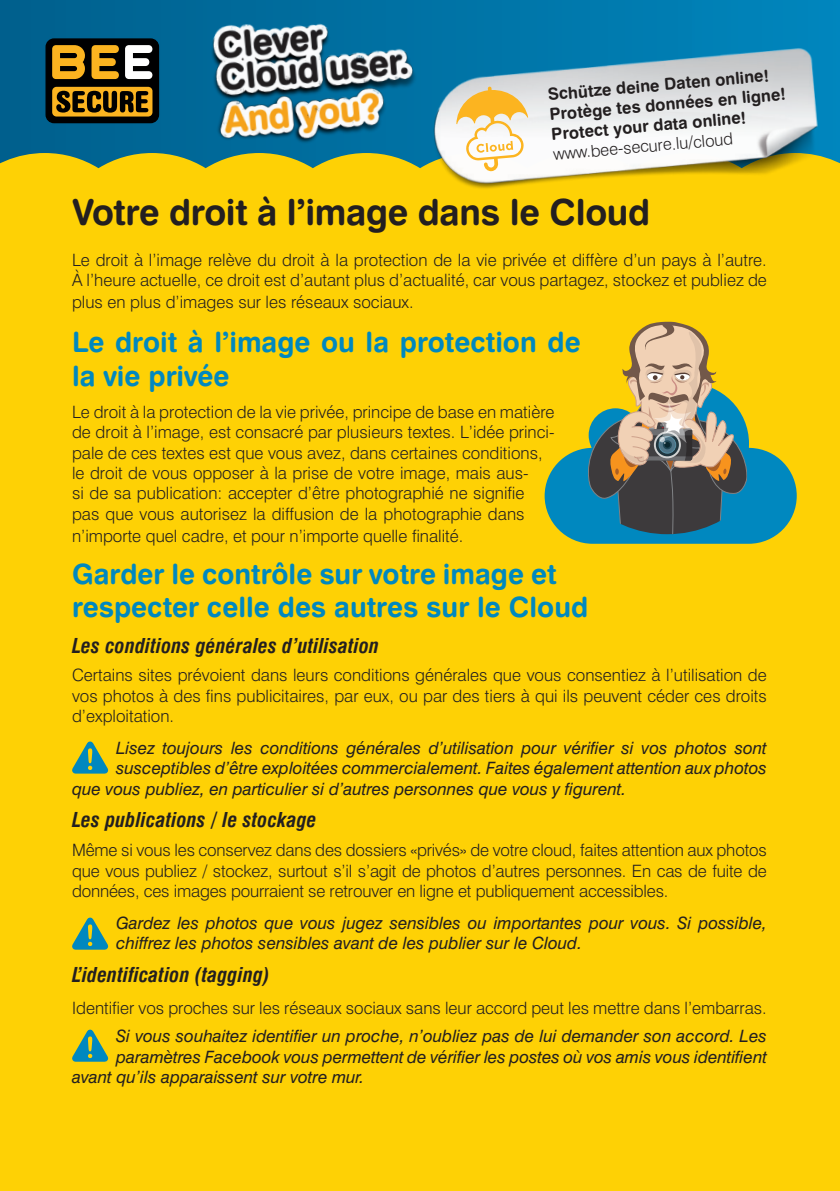
<style>
.page{position:relative;width:840px;height:1191px;background:#fff}
.page>*{position:absolute;margin:0;border:0;box-sizing:border-box;transform-origin:0 0}
.t1{font:36px "Swiss 721 BT Bold Rounded";letter-spacing:-.01em;color:#231f20}
.t2{font:28px/33.6px "Swiss 721 BT Bold Rounded";color:#0088bf}
.t3{font:italic 700 condensed 20px "Swiss 721 BT";letter-spacing:.01em;color:#231f20}
.t4{font:300 17px/20.6px "Swiss 721 BT";color:#231f20;text-align:justify}
.t5{font:italic 17px/20.4px "Swiss 721 BT";color:#231f20}
.t6{font:16.6px/20px "Swiss 721 BT Bold Rounded";color:#231f20}
.t7{font:300 16.6px "Swiss 721 BT";color:#231f20}
</style>
<div class="page">
<div style="left:0;top:41px;width:839px;height:1150px;background:#fed105"></div>
<svg style="left:0;top:0;width:839px;height:153px"></svg>
<svg style="left:0;top:153px;width:198px;height:16px"></svg>
<div style="left:46px;top:39px;width:112px;height:84px;background:#000001;border-radius:8px"></div>
<div style="left:45px;top:38px;width:114px;height:85px;border:1px solid #000001;border-radius:8px"></div>
<div style="left:52px;top:87px;width:100px;height:29px;background:#fcb420;border-radius:4px"></div>
<svg style="left:56px;top:91px;width:92px;height:22px"></svg>
<svg style="left:52px;top:45px;width:33px;height:34px"></svg>
<svg style="left:91px;top:45px;width:62px;height:34px"></svg>
<img style="left:198px;top:0;width:281px;height:169px">
<img style="left:420px;top:7px;width:419px;height:182px">
<svg style="left:456px;top:87px;width:72px;height:84px"></svg>
<svg style="left:72px;top:741px;width:37px;height:33px"></svg>
<svg style="left:72px;top:917px;width:37px;height:33px"></svg>
<svg style="left:72px;top:1029px;width:37px;height:33px"></svg>
<svg style="left:544px;top:425px;width:252px;height:119px;fill:#0088bf"></svg>
<svg style="left:587px;top:321px;width:159px;height:213px"></svg>
<p class="t6" style="left:546px;top:84px;width:238px;rotate:-5deg">Schütze deine Daten online!<br>Protège tes données en ligne!<br>Protect your data online!</p>
<p class="t7" style="left:552px;top:144px;width:182px;rotate:-5deg">www.bee-secure.lu/cloud</p>
<h1 class="t1" style="left:72px;top:189px;width:579px">Votre droit à l’image dans le Cloud</h1>
<p class="t4" style="left:72px;top:249px;width:696px">Le droit à l’image relève du droit à la protection de la vie privée et diffère d’un pays à l’autre.<br>À l’heure actuelle, ce droit est d’autant plus d’actualité, car vous partagez, stockez et publiez de plus en plus d’images sur les réseaux sociaux.</p>
<h2 class="t2" style="left:72px;top:325px;width:510px">Le droit à l’image ou la protection de la vie privée</h2>
<p class="t4" style="left:72px;top:401px;width:484px;text-align:left">Le droit à la protection de la vie privée, principe de base en matière de droit à l’image, est consacré par plusieurs textes. L’idée princi&shy;pale de ces textes est que vous avez, dans certaines conditions, le droit de vous opposer à la prise de votre image, mais aus-<br>si de sa publication: accepter d’être photographié ne signifie pas que vous autorisez la diffusion de la photographie dans n’importe quel cadre, et pour n’importe quelle finalité.</p>
<h2 class="t2" style="left:72px;top:556px;width:517px">Garder le contrôle sur votre image et respecter celle des autres sur le Cloud</h2>
<p class="t3" style="left:72px;top:633px;width:308px">Les conditions générales d’utilisation</p>
<p class="t4" style="left:72px;top:665px;width:696px">Certains sites prévoient dans leurs conditions générales que vous consentiez à l’utilisation de vos photos à des fins publicitaires, par eux, ou par des tiers à qui ils peuvent céder ces droits d’exploitation.</p>
<p class="t5" style="left:116px;top:737px;width:651px">Lisez toujours les conditions générales d’utilisation pour vérifier si vos photos sont</p>
<p class="t5" style="left:116px;top:758px;width:651px">susceptibles d’être exploitées commercialement. Faites également attention aux photos</p>
<p class="t5" style="left:72px;top:778px;width:555px">que vous publiez, en particulier si d’autres personnes que vous y figurent.</p>
<p class="t3" style="left:72px;top:808px;width:246px">Les publications / le stockage</p>
<p class="t4" style="left:72px;top:840px;width:695px">Même si vous les conservez dans des dossiers «privés» de votre cloud, faites attention aux photos que vous publiez / stockez, surtout s’il s’agit de photos d’autres personnes. En cas de fuite de données, ces images pourraient se retrouver en ligne et publiquement accessibles.</p>
<p class="t5" style="left:116px;top:912px;width:652px">Gardez les photos que vous jugez sensibles ou importantes pour vous. Si possible, chiffrez les photos sensibles avant de les publier sur le Cloud.</p>
<p class="t3" style="left:72px;top:962px;width:199px">L’identification (tagging)</p>
<p class="t4" style="left:72px;top:997px;width:695px">Identifier vos proches sur les réseaux sociaux sans leur accord peut les mettre dans l’embarras.</p>
<p class="t5" style="left:116px;top:1026px;width:652px">Si vous souhaitez identifier un proche, n’oubliez pas de lui demander son accord. Les</p>
<p class="t5" style="left:116px;top:1046px;width:652px">paramètres Facebook vous permettent de vérifier les postes où vos amis vous identifient</p>
<p class="t5" style="left:72px;top:1066px;width:293px">avant qu’ils apparaissent sur votre mur.</p>
</div>
